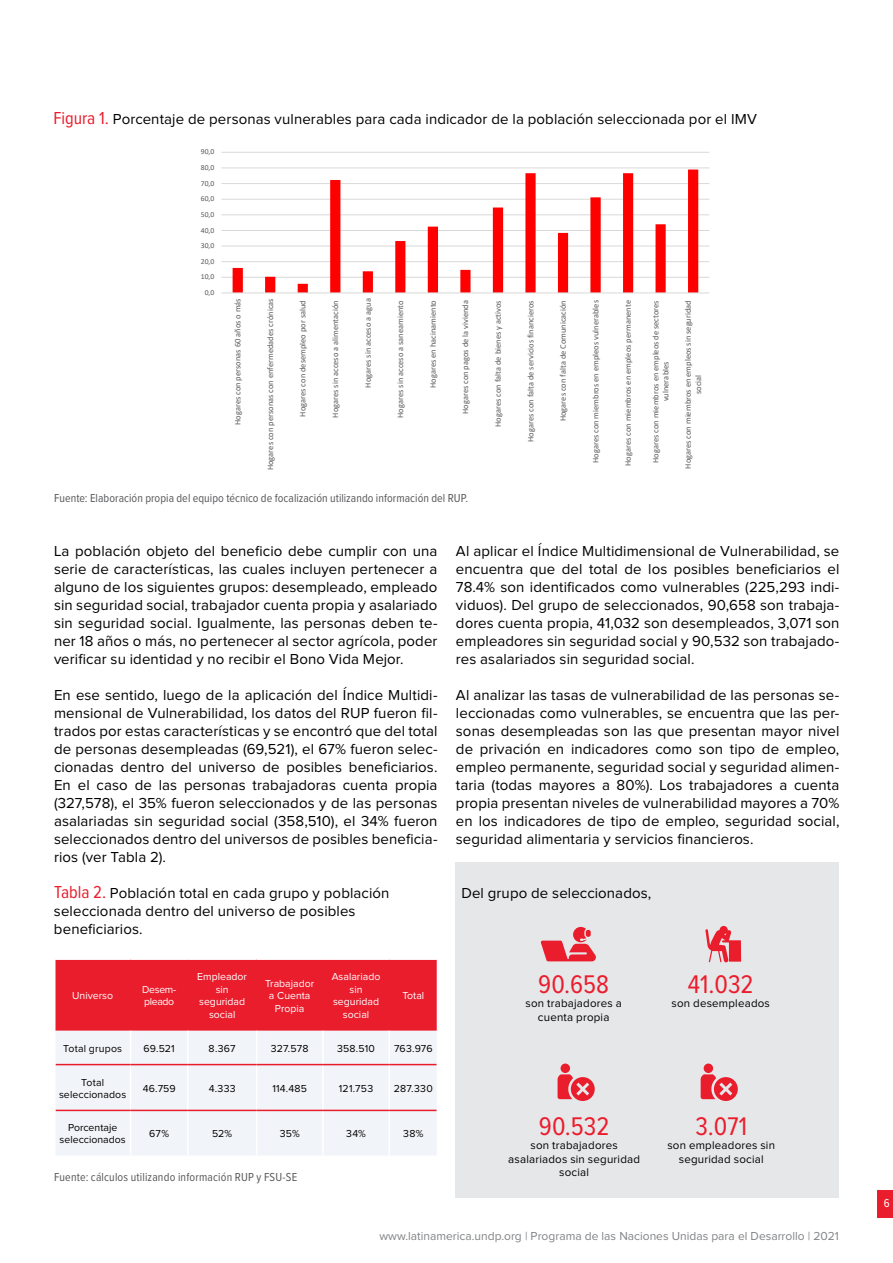
<style>
.page{position:relative;width:893px;height:1263px;background:#fff}
.page>*{position:absolute;margin:0;border:0;box-sizing:border-box;transform-origin:0 0}
.t1{font:26.4px "Proxima Nova Cond";color:#ea1d2d}
.t2{font:15px/18px "Proxima Nova";letter-spacing:.005em;color:#000;text-align:justify}
.t3{font:12px "Proxima Nova Cond";letter-spacing:.005em;color:#58595b}
.t4{font:12px "Proxima Nova";color:#808285}
.t5{font:12px "Proxima Nova Cond";color:#fff}
.t6{font:11.55px/13.8px "Proxima Nova";letter-spacing:.015em;color:#000;text-align:center}
.t7{font:10.5px/12px "Proxima Nova";letter-spacing:.01em;color:#000;text-align:center}
.t8{font:10.5px/12.6px "Proxima Nova";color:#fff;text-align:center}
.t9{font:10.5px/12.6px "Proxima Nova";letter-spacing:-.03em;color:#fff}
.t10{font:8.4px/10.4px "Calibri";letter-spacing:.005em;color:#595959;text-align:center}
.t11{font:7.65px "Calibri";color:#595959}
.s1{font-family:"Proxima Nova Cond";font-size:18px;color:#ea1d2d}
</style>
<div class="page">
<div style="left:877px;top:1190px;width:16px;height:27px;background:#ea1d2d"></div>
<div style="left:455px;top:862px;width:384px;height:336px;background:#e6e7e8"></div>
<svg style="left:541px;top:927px;width:55px;height:34px"></svg>
<div style="left:704px;top:1063px;width:9px;height:10px;background:#ea1d2d;border-radius:50%"></div>
<svg style="left:701px;top:1074px;width:37px;height:27px"></svg>
<svg style="left:705px;top:926px;width:36px;height:36px"></svg>
<div style="left:56px;top:960px;width:381px;height:71px;background:#ea1d2d"></div>
<div style="left:56px;top:1031px;width:381px;height:124px;background:#f1f4f8"></div>
<hr style="left:130px;top:1031px;width:1px;height:33px;background:#fff">
<hr style="left:187px;top:1031px;width:2px;height:33px;background:#fff">
<hr style="left:256px;top:1031px;width:1px;height:33px;background:#fff">
<hr style="left:322px;top:1031px;width:2px;height:33px;background:#fff">
<hr style="left:388px;top:1031px;width:2px;height:33px;background:#fff">
<hr style="left:130px;top:1065px;width:1px;height:45px;background:#fff">
<hr style="left:187px;top:1065px;width:2px;height:45px;background:#fff">
<hr style="left:256px;top:1065px;width:1px;height:45px;background:#fff">
<hr style="left:322px;top:1065px;width:2px;height:45px;background:#fff">
<hr style="left:388px;top:1065px;width:2px;height:45px;background:#fff">
<hr style="left:130px;top:1111px;width:1px;height:44px;background:#fff">
<hr style="left:187px;top:1111px;width:2px;height:44px;background:#fff">
<hr style="left:256px;top:1111px;width:1px;height:44px;background:#fff">
<hr style="left:322px;top:1111px;width:2px;height:44px;background:#fff">
<hr style="left:388px;top:1111px;width:2px;height:44px;background:#fff">
<hr style="left:56px;top:1064px;width:75px;height:1px;background:#ea1d2d">
<hr style="left:131px;top:1064px;width:57px;height:1px;background:#ea1d2d">
<hr style="left:188px;top:1064px;width:69px;height:1px;background:#ea1d2d">
<hr style="left:257px;top:1064px;width:66px;height:1px;background:#ea1d2d">
<hr style="left:323px;top:1064px;width:66px;height:1px;background:#ea1d2d">
<hr style="left:389px;top:1064px;width:48px;height:1px;background:#ea1d2d">
<hr style="left:56px;top:1110px;width:75px;height:1px;background:#ea1d2d">
<hr style="left:131px;top:1110px;width:57px;height:1px;background:#ea1d2d">
<hr style="left:188px;top:1110px;width:69px;height:1px;background:#ea1d2d">
<hr style="left:257px;top:1110px;width:66px;height:1px;background:#ea1d2d">
<hr style="left:323px;top:1110px;width:66px;height:1px;background:#ea1d2d">
<hr style="left:389px;top:1110px;width:48px;height:1px;background:#ea1d2d">
<div style="left:561px;top:1063px;width:9px;height:10px;background:#ea1d2d;border-radius:50%"></div>
<svg style="left:558px;top:1074px;width:37px;height:27px"></svg>
<svg style="left:221px;top:152px;width:489px;height:142px"></svg>
<p class="t2" style="left:53px;top:111px;width:705px"><span class="s1">Figura 1.</span> Porcentaje de personas vulnerables para cada indicador de la población seleccionada por el IMV</p>
<p class="t11" style="left:201px;top:147px;width:15px">90,0</p>
<p class="t11" style="left:201px;top:162px;width:15px">80,0</p>
<p class="t11" style="left:201px;top:178px;width:15px">70,0</p>
<p class="t11" style="left:201px;top:193px;width:15px">60,0</p>
<p class="t11" style="left:201px;top:209px;width:15px">50,0</p>
<p class="t11" style="left:201px;top:225px;width:15px">40,0</p>
<p class="t11" style="left:201px;top:240px;width:15px">30,0</p>
<p class="t11" style="left:201px;top:256px;width:15px">20,0</p>
<p class="t11" style="left:201px;top:272px;width:15px">10,0</p>
<p class="t11" style="left:205px;top:287px;width:11px">0,0</p>
<p class="t10" style="left:232px;top:425px;width:128px;rotate:-90deg">Hogares con personas 60 años o más</p>
<p class="t10" style="left:265px;top:470px;width:174px;rotate:-90deg">Hogares con personas con enfermedades crónicas</p>
<p class="t10" style="left:297px;top:417px;width:118px;rotate:-90deg">Hogares con desempleo por salud</p>
<p class="t10" style="left:330px;top:418px;width:119px;rotate:-90deg">Hogares sin acceso a alimentación</p>
<p class="t10" style="left:362px;top:388px;width:91px;rotate:-90deg">Hogares sin acceso a agua</p>
<p class="t10" style="left:395px;top:418px;width:119px;rotate:-90deg">Hogares sin acceso a saneamiento</p>
<p class="t10" style="left:428px;top:388px;width:89px;rotate:-90deg">Hogares en hacinamiento</p>
<p class="t10" style="left:460px;top:414px;width:115px;rotate:-90deg">Hogares con pagos de la vivienda</p>
<p class="t10" style="left:493px;top:427px;width:128px;rotate:-90deg">Hogares con falta de bienes y activos</p>
<p class="t10" style="left:525px;top:442px;width:143px;rotate:-90deg">Hogares con falta de servicios financieros</p>
<p class="t10" style="left:558px;top:421px;width:123px;rotate:-90deg">Hogares con falta de Comunicación</p>
<p class="t10" style="left:590px;top:463px;width:164px;rotate:-90deg">Hogares con miembros en empleos vulnerables</p>
<p class="t10" style="left:623px;top:466px;width:167px;rotate:-90deg">Hogares con miembros en empleos permanente</p>
<p class="t10" style="left:650px;top:463px;width:164px;rotate:-90deg">Hogares con miembros en empleos de sectores vulnerables</p>
<p class="t10" style="left:683px;top:469px;width:170px;rotate:-90deg">Hogares con miembros en empleos sin seguridad social</p>
<p class="t3" style="left:54px;top:489px;width:416px">Fuente: Elaboración propia del equipo técnico de focalización utilizando información del RUP.</p>
<p class="t2" style="left:54px;top:543px;width:385px">La población objeto del beneficio debe cumplir con una serie de características, las cuales incluyen pertenecer a alguno de los siguientes grupos: desempleado, empleado sin seguridad social, trabajador cuenta propia y asalariado sin seguridad social. Igualmente, las personas deben te&shy;ner 18 años o más, no pertenecer al sector agrícola, poder verificar su identidad y no recibir el Bono Vida Mejor.</p>
<p class="t2" style="left:54px;top:687px;width:385px">En ese sentido, luego de la aplicación del Índice Multidi&shy;mensional de Vulnerabilidad, los datos del RUP fueron fil&shy;trados por estas características y se encontró que del total de personas desempleadas (69,521), el 67% fueron selec&shy;cionadas dentro del universo de posibles beneficiarios.<br>En el caso de las personas trabajadoras cuenta propia (327,578), el 35% fueron seleccionados y de las personas asalariadas sin seguridad social (358,510), el 34% fueron seleccionados dentro del universos de posibles beneficia&shy;rios (ver Tabla 2).</p>
<p class="t2" style="left:54px;top:885px;width:337px;text-align:left"><span class="s1">Tabla 2.</span> Población total en cada grupo y población seleccionada dentro del universo de posibles beneficiarios.</p>
<p class="t8" style="left:72px;top:989px;width:42px">Universo</p>
<p class="t9" style="left:142px;top:983px;width:36px">Desem&shy;pleado</p>
<p class="t8" style="left:197px;top:971px;width:51px">Empleador sin seguridad social</p>
<p class="t8" style="left:265px;top:977px;width:51px">Trabajador a Cuenta<br>Propia</p>
<p class="t8" style="left:332px;top:971px;width:50px">Asalariado sin seguridad social</p>
<p class="t8" style="left:402px;top:989px;width:23px">Total</p>
<p class="t7" style="left:63px;top:1042px;width:61px">Total grupos</p>
<p class="t7" style="left:143px;top:1042px;width:33px">69.521</p>
<p class="t7" style="left:209px;top:1042px;width:29px">8.367</p>
<p class="t7" style="left:271px;top:1042px;width:39px">327.578</p>
<p class="t7" style="left:337px;top:1042px;width:39px">358.510</p>
<p class="t7" style="left:394px;top:1042px;width:40px">763.976</p>
<p class="t7" style="left:59px;top:1076px;width:69px">Total seleccionados</p>
<p class="t7" style="left:143px;top:1082px;width:34px">46.759</p>
<p class="t7" style="left:209px;top:1082px;width:28px">4.333</p>
<p class="t7" style="left:272px;top:1082px;width:36px">114.485</p>
<p class="t7" style="left:339px;top:1082px;width:36px">121.753</p>
<p class="t7" style="left:394px;top:1082px;width:40px">287.330</p>
<p class="t7" style="left:60px;top:1122px;width:67px">Porcentaje seleccionados</p>
<p class="t7" style="left:149px;top:1128px;width:21px">67%</p>
<p class="t7" style="left:212px;top:1128px;width:22px">52%</p>
<p class="t7" style="left:280px;top:1128px;width:21px">35%</p>
<p class="t7" style="left:346px;top:1128px;width:21px">34%</p>
<p class="t7" style="left:403px;top:1128px;width:22px">38%</p>
<p class="t3" style="left:54px;top:1168px;width:245px">Fuente: cálculos utilizando información RUP y FSU-SE</p>
<p class="t2" style="left:456px;top:543px;width:385px">Al aplicar el Índice Multidimensional de Vulnerabilidad, se encuentra que del total de los posibles beneficiarios el 78.4% son identificados como vulnerables (225,293 indi&shy;viduos). Del grupo de seleccionados, 90,658 son trabaja&shy;dores cuenta propia, 41,032 son desempleados, 3,071 son empleadores sin seguridad social y 90,532 son trabajado&shy;res asalariados sin seguridad social.</p>
<p class="t2" style="left:456px;top:687px;width:385px">Al analizar las tasas de vulnerabilidad de las personas se&shy;leccionadas como vulnerables, se encuentra que las per&shy;sonas desempleadas son las que presentan mayor nivel de privación en indicadores como son tipo de empleo, empleo permanente, seguridad social y seguridad alimen&shy;taria (todas mayores a 80%). Los trabajadores a cuenta propia presentan niveles de vulnerabilidad mayores a 70% en los indicadores de tipo de empleo, seguridad social, seguridad alimentaria y servicios financieros.</p>
<p class="t2" style="left:461px;top:885px;width:191px">Del grupo de seleccionados,</p>
<h1 class="t1" style="left:538px;top:965px;width:72px">90.658</h1>
<p class="t6" style="left:526px;top:996px;width:98px">son trabajadores a cuenta propia</p>
<h1 class="t1" style="left:688px;top:965px;width:67px">41.032</h1>
<p class="t6" style="left:672px;top:996px;width:100px">son desempleados</p>
<h1 class="t1" style="left:539px;top:1107px;width:72px">90.532</h1>
<p class="t6" style="left:508px;top:1138px;width:133px">son trabajadores asalariados sin seguridad social</p>
<h1 class="t1" style="left:695px;top:1107px;width:53px">3.071</h1>
<p class="t6" style="left:667px;top:1138px;width:109px">son empleadores sin seguridad social</p>
<p class="t4" style="left:379px;top:1230px;width:461px">www.latinamerica.undp.org | Programa de las Naciones Unidas para el Desarrollo | 2021</p>
<p class="t5" style="left:884px;top:1194px;width:7px">6</p>
</div>
